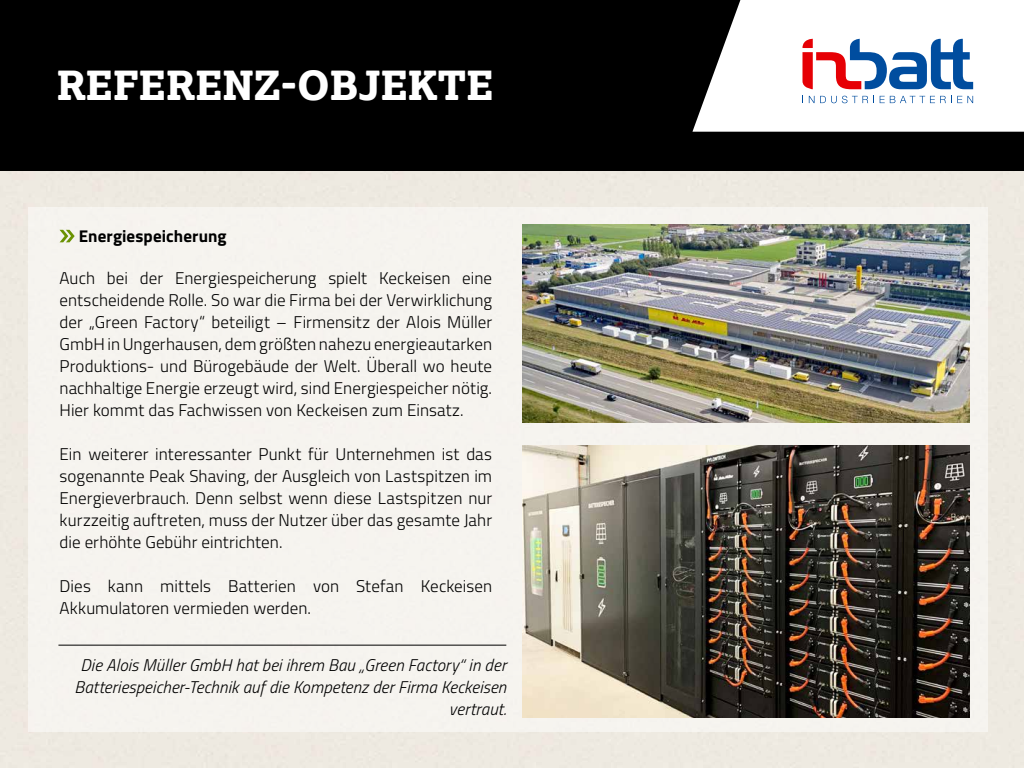
<style>
.page{position:relative;width:1024px;height:768px;background:#fff}
.page>*{position:absolute;margin:0;border:0;box-sizing:border-box;transform-origin:0 0}
.t1{font:800 40px "Lexia";color:#fff}
.t2{font:300 17px/22px "Titillium";letter-spacing:.005em;color:#000;text-align:justify}
.t3{font:italic 300 17px/22px "Titillium";letter-spacing:.01em;color:#000;text-align:right}
.t4{font:700 17px "Titillium";letter-spacing:.005em;color:#000}
</style>
<div class="page">
<div style="left:0;top:170px;width:1024px;height:598px;background:#eeeae1"></div>
<div style="left:0;top:0;width:1024px;height:170px;background:#000"></div>
<div style="left:28px;top:207px;width:960px;height:525px;background:#f6f4ef"></div>
<svg style="left:692px;top:0;width:332px;height:132px;background:#e5e5e5"></svg>
<svg style="left:803px;top:96px;width:71px;height:7px"></svg>
<svg style="left:880px;top:96px;width:93px;height:7px"></svg>
<svg style="left:802px;top:39px;width:171px;height:50px;background:#a6a4c0"></svg>
<img style="left:522px;top:224px;width:447px;height:198px">
<img style="left:522px;top:445px;width:447px;height:272px">
<svg style="left:60px;top:230px;width:15px;height:12px"></svg>
<hr style="left:58px;top:645px;width:448px;height:1px;background:#000">
<h1 class="t1" style="left:57px;top:59px;width:439px">REFERENZ-OBJEKTE</h1>
<p class="t4" style="left:79px;top:223px;width:149px">Energiespeicherung</p>
<p class="t2" style="left:60px;top:267px;width:434px">Auch bei der Energiespeicherung spielt Keckeisen eine entscheidende Rolle. So war die Firma bei der Verwirklichung der „Green Factory“ beteiligt – Firmensitz der Alois Müller GmbH in Ungerhausen, dem größten nahezu energieautarken Produktions- und Bürogebäude der Welt. Überall wo heute nachhaltige Energie erzeugt wird, sind Energiespeicher nötig.<br>Hier kommt das Fachwissen von Keckeisen zum Einsatz.</p>
<p class="t2" style="left:60px;top:443px;width:434px">Ein weiterer interessanter Punkt für Unternehmen ist das sogenannte Peak Shaving, der Ausgleich von Lastspitzen im Energieverbrauch. Denn selbst wenn diese Lastspitzen nur kurzzeitig auftreten, muss der Nutzer über das gesamte Jahr die erhöhte Gebühr eintrichten.</p>
<p class="t2" style="left:60px;top:575px;width:434px">Dies kann mittels Batterien von Stefan Keckeisen<br>Akkumulatoren vermieden werden.</p>
<p class="t3" style="left:74px;top:653px;width:433px">Die Alois Müller GmbH hat bei ihrem Bau „Green Factory“ in der<br>Batteriespeicher-Technik auf die Kompetenz der Firma Keckeisen vertraut.</p>
</div>
